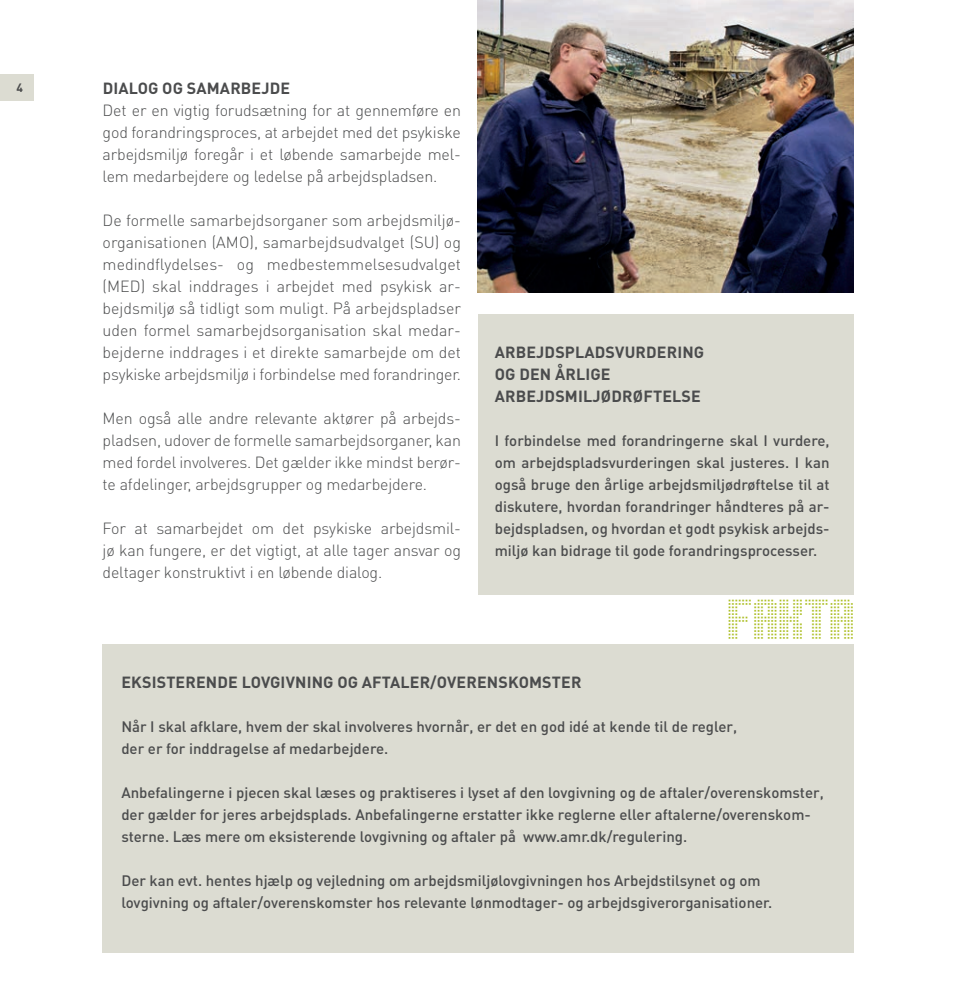
<style>
.page{position:relative;width:964px;height:1004px;background:#fff}
.page>*{position:absolute;margin:0;border:0;box-sizing:border-box;transform-origin:0 0}
.Rubrik{font:39px "Highspeed";color:#adbf26}
.Brød{font:300 16px/22px "DINOT";letter-spacing:-.01em;color:#4b4c4d;text-align:justify}
.Mellemrubrik_90{font:700 16px "DINOT";letter-spacing:.01em;color:#4b4c4d}
.Box_brød{font:500 15px/22px "DIN";color:#4b4c4d}
.t1{font:700 12px "DINOT";color:#4b4c4d}
</style>
<div class="page">
<div style="left:0;top:74px;width:34px;height:27px;background:#dcdcd2"></div>
<div style="left:102px;top:644px;width:751px;height:308px;background:#dcdcd2"></div>
<div style="left:478px;top:314px;width:375px;height:280px;background:#dcdcd2"></div>
<img style="left:478px;top:0;width:375px;height:292px">
<p class="t1" style="left:16px;top:79px;width:8px">4</p>
<p class="Mellemrubrik_90" style="left:103px;top:77px;width:189px">DIALOG OG SAMARBEJDE</p>
<p class="Brød" style="left:103px;top:99px;width:360px">Det er en vigtig forudsætning for at gennemføre en god forandringsproces, at arbejdet med det psykiske arbejdsmiljø foregår i et løbende samarbejde mel&shy;lem medarbejdere og ledelse på arbejdspladsen.</p>
<p class="Brød" style="left:103px;top:209px;width:360px">De formelle samarbejdsorganer som arbejdsmiljø&shy;organisationen (AMO), samarbejdsudvalget (SU) og medindflydelses- og medbestemmelsesudvalget (MED) skal inddrages i arbejdet med psykisk ar&shy;bejdsmiljø så tidligt som muligt. På arbejdspladser uden formel samarbejdsorganisation skal medar&shy;bejderne inddrages i et direkte samarbejde om det psykiske arbejdsmiljø i forbindelse med forandringer.</p>
<p class="Brød" style="left:103px;top:407px;width:360px">Men også alle andre relevante aktører på arbejds&shy;pladsen, udover de formelle samarbejdsorganer, kan med fordel involveres. Det gælder ikke mindst berør&shy;te afdelinger, arbejdsgrupper og medarbejdere.</p>
<p class="Brød" style="left:103px;top:517px;width:360px">For at samarbejdet om det psykiske arbejdsmil&shy;jø kan fungere, er det vigtigt, at alle tager ansvar og deltager konstruktivt i en løbende dialog.</p>
<p class="Mellemrubrik_90" style="left:495px;top:341px;width:211px">ARBEJDSPLADSVURDERING</p>
<p class="Mellemrubrik_90" style="left:495px;top:363px;width:117px">OG DEN ÅRLIGE</p>
<p class="Mellemrubrik_90" style="left:495px;top:385px;width:207px">ARBEJDSMILJØDRØFTELSE</p>
<p class="Box_brød" style="left:495px;top:429px;width:336px;text-align:justify">I forbindelse med forandringerne skal I vurdere, om arbejdspladsvurderingen skal justeres. I kan også bruge den årlige arbejdsmiljødrøftelse til at diskutere, hvordan forandringer håndteres på ar&shy;bejdspladsen, og hvordan et godt psykisk arbejds&shy;miljø kan bidrage til gode forandringsprocesser.</p>
<p class="Rubrik" style="left:729px;top:591px;width:129px">FAKTA</p>
<p class="Mellemrubrik_90" style="left:121px;top:671px;width:462px">EKSISTERENDE LOVGIVNING OG AFTALER/OVERENSKOMSTER</p>
<p class="Box_brød" style="left:121px;top:715px;width:617px">Når I skal afklare, hvem der skal involveres hvornår, er det en god idé at kende til de regler, der er for inddragelse af medarbejdere.</p>
<p class="Box_brød" style="left:121px;top:781px;width:704px">Anbefalingerne i pjecen skal læses og praktiseres i lyset af den lovgivning og de aftaler/overenskomster, der gælder for jeres arbejdsplads. Anbefalingerne erstatter ikke reglerne eller aftalerne/overenskom&shy;sterne. Læs mere om eksisterende lovgivning og aftaler på www.amr.dk/regulering.</p>
<p class="Box_brød" style="left:121px;top:869px;width:641px">Der kan evt. hentes hjælp og vejledning om arbejdsmiljølovgivningen hos Arbejdstilsynet og om</p>
<p class="Box_brød" style="left:121px;top:891px;width:652px">lovgivning og aftaler/overenskomster hos relevante lønmodtager- og arbejdsgiverorganisationer.</p>
</div>
